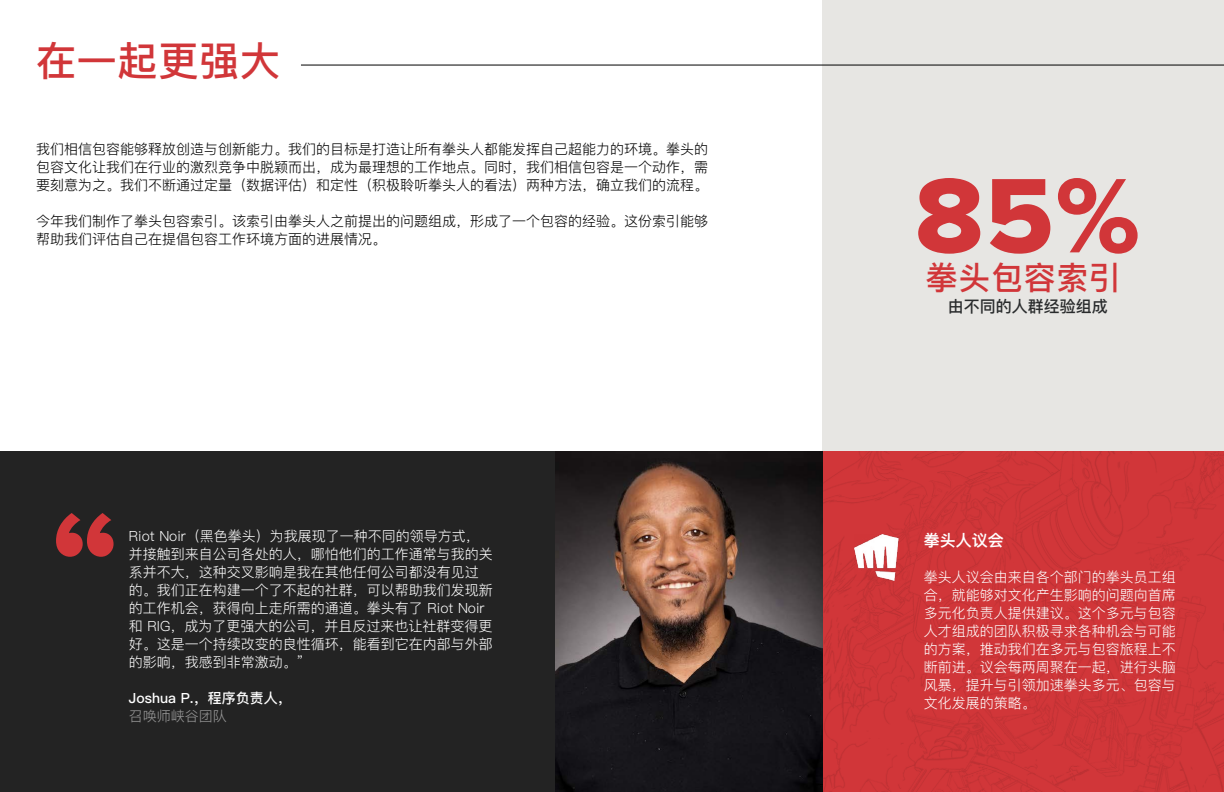
<style>
.page{position:relative;width:1224px;height:792px;background:#fff}
.page>*{position:absolute;margin:0;border:0;box-sizing:border-box;transform-origin:0 0}
.t1{font:137.3px "Proxima Nova Extrabld";color:#d13639}
.t2{font:109.8px "Proxima Nova Extrabld";color:#d13639}
.t3{font:500 40px "Ping Fang SC";letter-spacing:.02em;color:#d13639}
.t4{font:500 32px "Ping Fang SC";letter-spacing:.02em;color:#d13639}
.t5{font:500 16px "Ping Fang SC";color:#2a2c2d}
.t6{font:600 16px "Ping Fang SC";color:#fff}
.t7{font:300 14px/18px "Ping Fang SC";color:#fff}
.t8{font:300 14px/18px "Ping Fang SC";color:#000;text-align:justify}
.t9{font:500 14px "Ping Fang SC";color:#fff}
.t10{font:300 14px "Ping Fang SC";color:#999}
</style>
<div class="page">
<div style="left:822px;top:0;width:402px;height:792px;background:#e7e6e3"></div>
<div style="left:0;top:451px;width:783px;height:341px;background:#232323"></div>
<img style="left:822px;top:451px;width:402px;height:341px">
<hr style="left:301px;top:65px;width:923px;height:1px;background:#000">
<img style="left:555px;top:451px;width:267px;height:341px">
<img style="left:855px;top:535px;width:49px;height:45px">
<h3 class="t3" style="left:36px;top:36px;width:245px">在一起更强大</h3>
<p class="t8" style="left:36px;top:140px;width:673px">我们相信包容能够释放创造与创新能力。我们的目标是打造让所有拳头人都能发挥自己超能力的环境。拳头的包容文化让我们在行业的激烈竞争中脱颖而出，成为最理想的工作地点。同时，我们相信包容是一个动作，需要刻意为之。我们不断通过定量（数据评估）和定性（积极聆听拳头人的看法）两种方法，确立我们的流程。</p>
<p class="t8" style="left:36px;top:212px;width:673px">今年我们制作了拳头包容索引。该索引由拳头人之前提出的问题组成，形成了一个包容的经验。这份索引能够帮助我们评估自己在提倡包容工作环境方面的进展情况。</p>
<h1 class="t1" style="left:52px;top:458px;width:69px">“</h1>
<p class="t7" style="left:129px;top:527px;width:366px">Riot Noir（黑色拳头）为我展现了一种不同的领导方式，并接触到来自公司各处的人，哪怕他们的工作通常与我的关系并不大，这种交叉影响是我在其他任何公司都没有见过的。我们正在构建一个了不起的社群，可以帮助我们发现新的工作机会，获得向上走所需的通道。拳头有了 Riot Noir和 RIG，成为了更强大的公司，并且反过来也让社群变得更好。这是一个持续改变的良性循环，能看到它在内部与外部的影响，我感到非常激动。”</p>
<p class="t9" style="left:129px;top:690px;width:164px">Joshua P.，程序负责人，</p>
<p class="t10" style="left:129px;top:708px;width:99px">召唤师峡谷团队</p>
<h2 class="t2" style="left:915px;top:134px;width:226px">85%</h2>
<h3 class="t4" style="left:926px;top:257px;width:197px">拳头包容索引</h3>
<p class="t5" style="left:948px;top:297px;width:161px">由不同的人群经验组成</p>
<p class="t6" style="left:924px;top:531px;width:81px">拳头人议会</p>
<p class="t7" style="left:924px;top:568px;width:253px;text-align:justify">拳头人议会由来自各个部门的拳头员工组合，就能够对文化产生影响的问题向首席多元化负责人提供建议。这个多元与包容人才组成的团队积极寻求各种机会与可能的方案，推动我们在多元与包容旅程上不断前进。议会每两周聚在一起，进行头脑风暴，提升与引领加速拳头多元、包容与文化发展的策略。</p>
</div>
